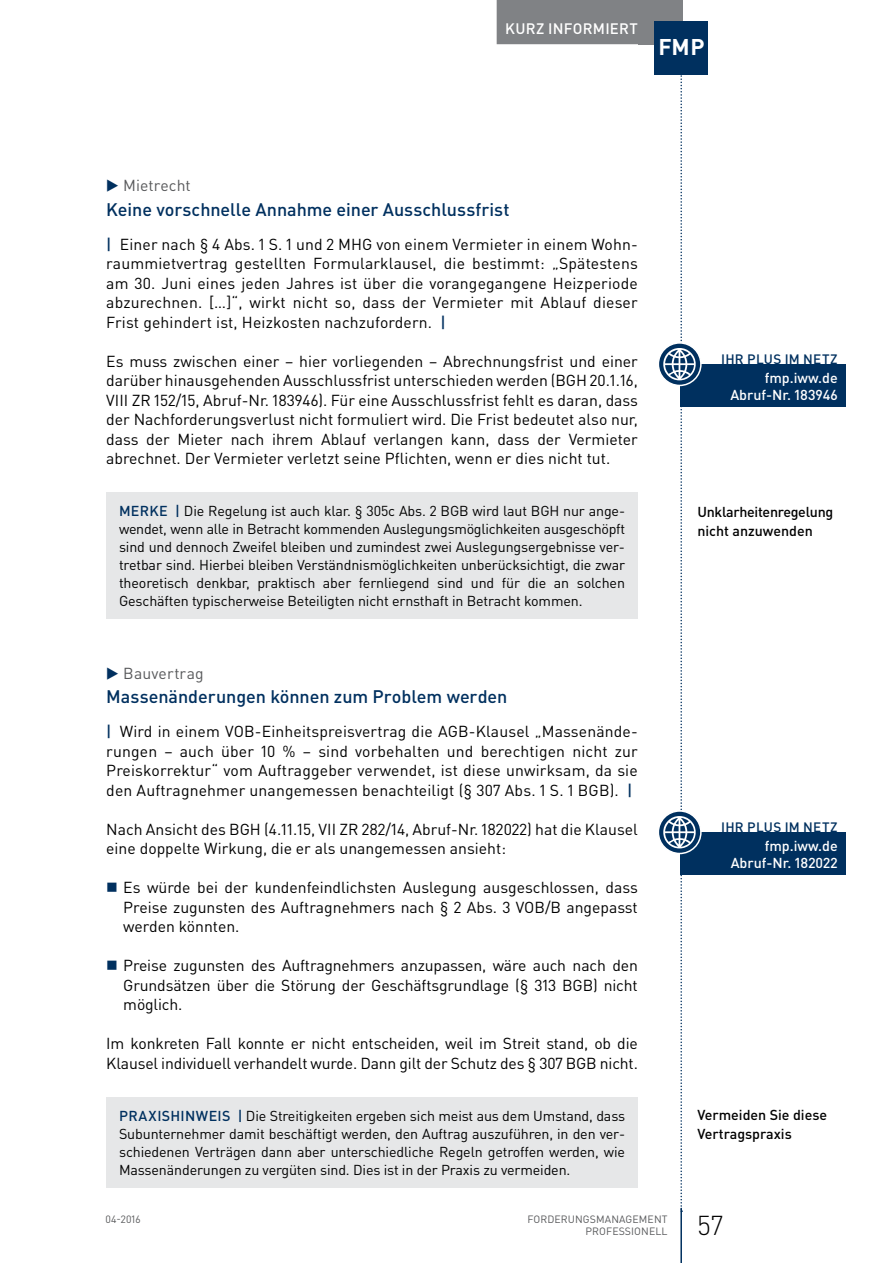
<style>
.page{position:relative;width:893px;height:1263px;background:#fff}
.page>*{position:absolute;margin:0;border:0;box-sizing:border-box;transform-origin:0 0}
.t1{font:300 27px "DIN Pro";color:#000}
.t2{font:700 22.5px "DIN Pro";color:#fff}
.t3{font:500 18px "DIN Pro";color:#00305f}
.t4{font:15.75px/19.5px "DIN Pro";color:#000;text-align:justify}
.t5{font:15.75px "DIN Pro";letter-spacing:.005em;color:#58595b}
.t6{font:500 15px "DIN Pro";letter-spacing:.015em;color:#fff}
.t7{font:14.25px/18px "DIN Pro";letter-spacing:-.01em;color:#000;text-align:justify}
.t8{font:500 14.25px/17.2px "DIN Pro";color:#fff;text-align:right}
.t9{font:500 14.25px/19.5px "DIN Pro";letter-spacing:-.02em;color:#000}
.t10{font:500 14.25px/19.5px "DIN Pro";color:#000}
.t11{font:500 14.25px "DIN Pro";color:#00305f}
.t12{font:500 13.5px "DIN Pro";letter-spacing:.02em;color:#00305f}
.t13{font:10.5px/12.8px "DIN Pro";letter-spacing:.01em;color:#58595b;text-align:right}
.s1{color:#00305f}
.s2{font-weight:500;color:#00305f}
</style>
<div class="page">
<div style="left:638px;top:0;width:44px;height:44px;background:#808285"></div>
<hr style="left:680px;top:1208px;width:2px;height:55px;background:#00305f">
<div style="left:497px;top:0;width:149px;height:44px;background:#808285"></div>
<div style="left:655px;top:21px;width:53px;height:53px;background:#00305f"></div>
<div style="left:106px;top:1097px;width:532px;height:90px;background:#e6e7e8"></div>
<div style="left:680px;top:832px;width:166px;height:43px;background:#00305f"></div>
<svg style="left:658px;top:811px;width:43px;height:42px"></svg>
<div style="left:658px;top:810px;width:44px;height:44px;border:2px solid #fff;border-radius:50%"></div>
<div style="left:106px;top:492px;width:532px;height:127px;background:#e6e7e8"></div>
<div style="left:680px;top:364px;width:166px;height:43px;background:#00305f"></div>
<svg style="left:658px;top:343px;width:43px;height:42px"></svg>
<div style="left:658px;top:342px;width:44px;height:44px;border:2px solid #fff;border-radius:50%"></div>
<svg style="left:663px;top:0;width:33px;height:1212px"></svg>
<p class="t6" style="left:505px;top:18px;width:134px">Kurz informiert</p>
<h2 class="t2" style="left:658px;top:32px;width:48px">FMP</h2>
<p class="t5" style="left:106px;top:175px;width:86px"><span class="s1">▶</span> Mietrecht</p>
<p class="t3" style="left:106px;top:197px;width:405px">Keine vorschnelle Annahme einer Ausschlussfrist</p>
<p class="t4" style="left:106px;top:234px;width:533px"><span class="s2">|</span> Einer nach § 4 Abs. 1 S. 1 und 2 MHG von einem Vermieter in einem Wohn&shy;raummietvertrag gestellten Formularklausel, die bestimmt: „Spätestens am 30. Juni eines jeden Jahres ist über die vorangegangene Heizperiode abzurechnen. […]“, wirkt nicht so, dass der Vermieter mit Ablauf dieser Frist gehindert ist, Heizkosten nachzufordern. <span class="s2">|</span></p>
<p class="t4" style="left:106px;top:351px;width:533px">Es muss zwischen einer – hier vorliegenden – Abrechnungsfrist und einer darüber hinausgehenden Ausschlussfrist unterschieden werden (BGH 20.1.16, VIII ZR 152/15, Abruf-Nr. 183946). Für eine Ausschlussfrist fehlt es daran, dass der Nachforderungsverlust nicht formuliert wird. Die Frist bedeutet also nur, dass der Mieter nach ihrem Ablauf verlangen kann, dass der Vermieter abrechnet. Der Vermieter verletzt seine Pflichten, wenn er dies nicht tut.</p>
<p class="t11" style="left:119px;top:501px;width:11px">MER</p>
<p class="t7" style="left:119px;top:501px;width:508px;text-indent:30px"><span class="s2">KE |</span> Die Regelung ist auch klar. § 305c Abs. 2 BGB wird laut BGH nur ange&shy;wendet, wenn alle in Betracht kommenden Auslegungsmöglichkeiten ausgeschöpft sind und dennoch Zweifel bleiben und zumindest zwei Auslegungsergebnisse ver&shy;tretbar sind. Hierbei bleiben Verständnismöglichkeiten unberücksichtigt, die zwar theoretisch denkbar, praktisch aber fernliegend sind und für die an solchen Geschäften typischerweise Beteiligten nicht ernsthaft in Betracht kommen.</p>
<p class="t5" style="left:106px;top:662px;width:99px"><span class="s1">▶</span> Bauvertrag</p>
<p class="t3" style="left:106px;top:684px;width:403px">Massenänderungen können zum Problem werden</p>
<p class="t4" style="left:106px;top:721px;width:533px"><span class="s2">|</span> Wird in einem VOB-Einheitspreisvertrag die AGB-Klausel „Massenände&shy;rungen – auch über 10 % – sind vorbehalten und berechtigen nicht zur Preiskorrektur“ vom Auftraggeber verwendet, ist diese unwirksam, da sie den Auftragnehmer unangemessen benachteiligt (§ 307 Abs. 1 S. 1 BGB). <span class="s2">|</span></p>
<p class="t4" style="left:106px;top:819px;width:533px">Nach Ansicht des BGH (4.11.15, VII ZR 282/14, Abruf-Nr. 182022) hat die Klausel eine doppelte Wirkung, die er als unangemessen ansieht:</p>
<p class="t4" style="left:123px;top:877px;width:516px">Es würde bei der kundenfeindlichsten Auslegung ausgeschlossen, dass Preise zugunsten des Auftragnehmers nach § 2 Abs. 3 VOB/B angepasst werden könnten.</p>
<p class="t4" style="left:123px;top:955px;width:516px">Preise zugunsten des Auftragnehmers anzupassen, wäre auch nach den Grundsätzen über die Störung der Geschäftsgrundlage (§ 313 BGB) nicht möglich.</p>
<p class="t4" style="left:106px;top:1033px;width:533px">Im konkreten Fall konnte er nicht entscheiden, weil im Streit stand, ob die<br>Klausel individuell verhandelt wurde. Dann gilt der Schutz des § 307 BGB nicht.</p>
<p class="t7" style="left:119px;top:1106px;width:508px"><span class="s2">PRAXISHINWEIS |</span> Die Streitigkeiten ergeben sich meist aus dem Umstand, dass Subunternehmer damit beschäftigt werden, den Auftrag auszuführen, in den ver&shy;schiedenen Verträgen dann aber unterschiedliche Regeln getroffen werden, wie Massenänderungen zu vergüten sind. Dies ist in der Praxis zu vermeiden.</p>
<p class="t12" style="left:721px;top:350px;width:92px">IHR PLUS IM NETZ</p>
<p class="t8" style="left:730px;top:369px;width:109px">fmp.iww.de<br>Abruf-N r. 183946</p>
<p class="t9" style="left:697px;top:501px;width:137px">U nklarheitenregelung nicht anzuwenden</p>
<p class="t12" style="left:721px;top:818px;width:92px">IHR PLUS IM NETZ</p>
<p class="t8" style="left:731px;top:837px;width:109px">fmp.iww.de<br>Abruf-N r. 182022</p>
<p class="t10" style="left:697px;top:1104px;width:131px">Vermeiden Sie diese<br>Vertragspraxis</p>
<p class="t13" style="left:106px;top:1212px;width:37px">04-2016</p>
<p class="t13" style="left:527px;top:1212px;width:142px">FORDERUNGSMANAGEMENT<br>PROFESSIONELL</p>
<h1 class="t1" style="left:697px;top:1207px;width:27px">57</h1>
</div>
